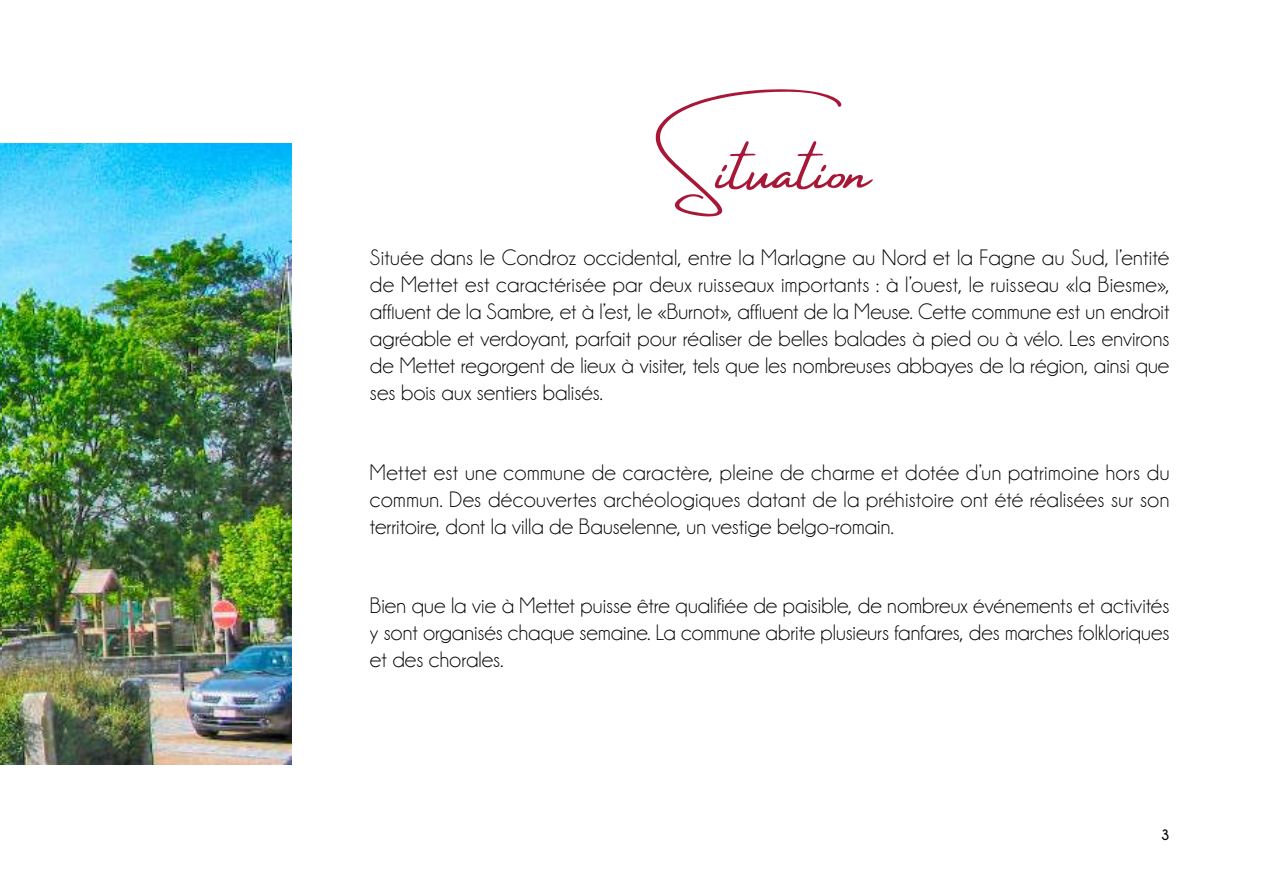
<style>
.page{position:relative;width:1263px;height:893px;background:#fff}
.page>*{position:absolute;margin:0;border:0;box-sizing:border-box;transform-origin:0 0}
.t1{font:67.5px "Amsterdam Four ttf";color:#a81737}
.t2{font:22.5px/27px "Champagne&Limousines";color:#000;text-align:justify}
.t3{font:700 15px "Champagne&Limousines";color:#000}
</style>
<div class="page">
<img style="left:0;top:144px;width:291px;height:620px">
<h1 class="t1" style="left:668px;top:133px;width:204px">Situation</h1>
<p class="t2" style="left:370px;top:244px;width:801px">Située dans le Condroz occidental, entre la Marlagne au Nord et la Fagne au Sud, l’entité de Mettet est caractérisée par deux ruisseaux importants : à l’ouest, le ruisseau «la Biesme», affluent de la Sambre, et à l’est, le «Burnot», affluent de la Meuse. Cette commune est un endroit agréable et verdoyant, parfait pour réaliser de belles balades à pied ou à vélo. Les environs de Mettet regorgent de lieux à visiter, tels que les nombreuses abbayes de la région, ainsi que ses bois aux sentiers balisés.</p>
<p class="t2" style="left:370px;top:459px;width:801px">Mettet est une commune de caractère, pleine de charme et dotée d’un patrimoine hors du commun. Des découvertes archéologiques datant de la préhistoire ont été réalisées sur son territoire, dont la villa de Bauselenne, un vestige belgo-romain.</p>
<p class="t2" style="left:370px;top:593px;width:801px">Bien que la vie à Mettet puisse être qualifiée de paisible, de nombreux événements et activités y sont organisés chaque semaine. La commune abrite plusieurs fanfares, des marches folkloriques et des chorales.</p>
<p class="t3" style="left:1161px;top:826px;width:10px">3</p>
</div>
